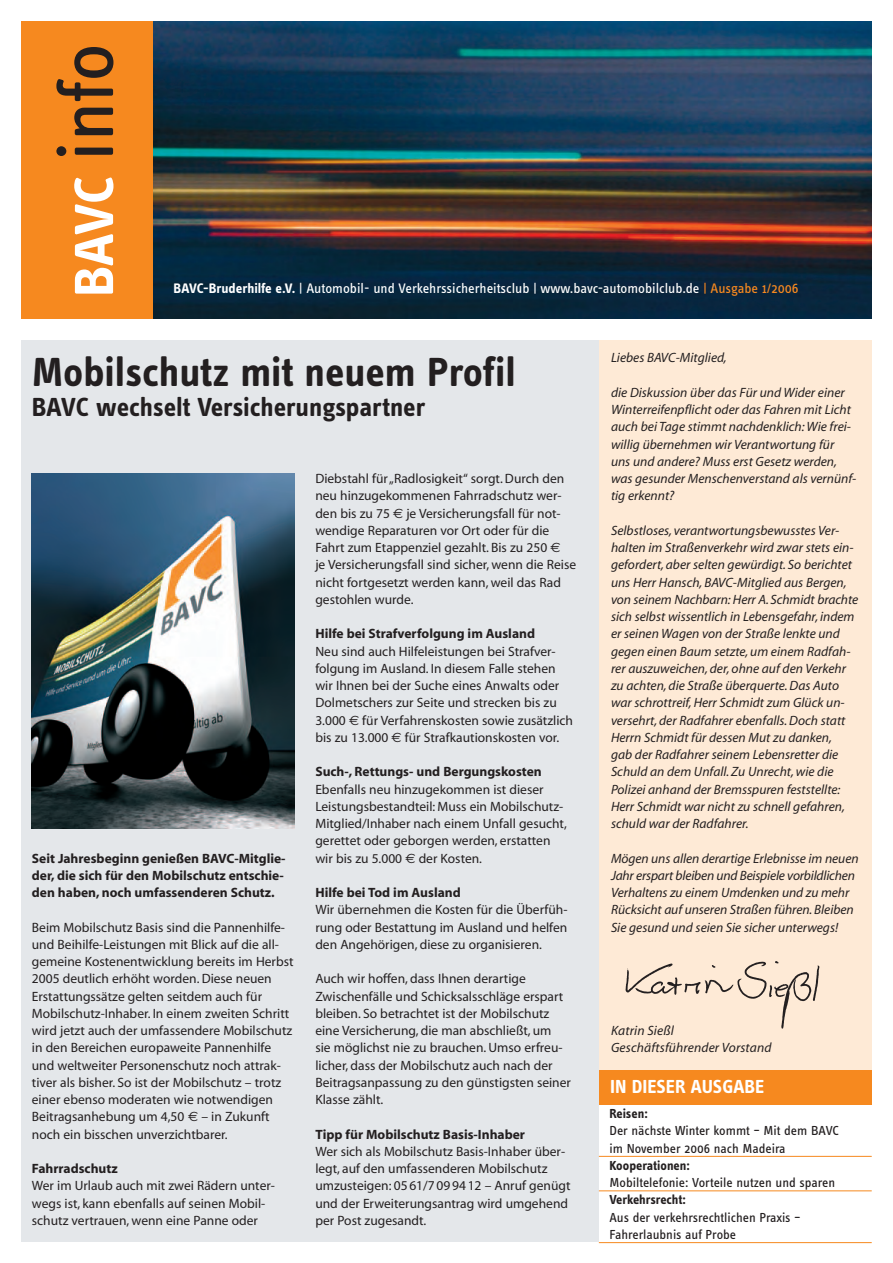
<style>
.page{position:relative;width:893px;height:1263px;background:#fff}
.page>*{position:absolute;margin:0;border:0;box-sizing:border-box;transform-origin:0 0}
.t1{font:700 57px "Info Text";color:#fff}
.t2{font:700 42px "Info Text";color:#231f20}
.t3{font:700 27px "Info Text";letter-spacing:-.005em;color:#231f20}
.t4{font:700 19.5px "Info Text";color:#fff}
.t5{font:14.25px "Info Text";color:#fff}
.t6{font:13.5px/17.2px "Myriad MM.400.600";color:#231f20}
.t7{font:13.5px/17.2px "Myriad MM It.400.600";color:#231f20}
.t8{font:13.5px/17.2px "Myriad MM.700.600";color:#231f20}
.t9{font:13.5px/17.2px "Info Text";color:#231f20}
.t10{font:700 13.5px "Info Text";color:#231f20}
.s1{font-weight:400;font-size:79.5px;color:#231f20}
.s2{font-weight:700}
.s3{color:#f6891f}
.s4{font-family:"Euro Sans"}
</style>
<div class="page">
<div style="left:21px;top:340px;width:851px;height:902px;background:#e4e7ea"></div>
<img style="left:152px;top:21px;width:720px;height:298px">
<div style="left:21px;top:21px;width:131px;height:298px;background:#f6891f"></div>
<div style="left:599px;top:340px;width:273px;height:742px;background:#feead6"></div>
<img style="left:625px;top:961px;width:195px;height:68px">
<div style="left:599px;top:1073px;width:273px;height:189px;background:#fff"></div>
<hr style="left:599px;top:1156px;width:273px;height:1px;background:#f6891f">
<hr style="left:599px;top:1190px;width:273px;height:1px;background:#f6891f">
<hr style="left:599px;top:1242px;width:273px;height:1px;background:#f6891f">
<div style="left:599px;top:1070px;width:273px;height:34px;background:#f6891f"></div>
<img style="left:32px;top:473px;width:262px;height:355px">
<h1 class="t1" style="left:75px;top:297px;width:255px;rotate:-90deg">BAVC <span class="s1">info</span></h1>
<p class="t5" style="left:174px;top:284px;width:627px"><span class="s2">BAVC-Bruderhilfe e.V.</span> | Automobil- und Verkehrssicherheitsclub | www.bavc-automobilclub.de <span class="s3">| Ausgabe 1/2006</span></p>
<h2 class="t2" style="left:32px;top:357px;width:485px">Mobilschutz mit neuem Profil</h2>
<h3 class="t3" style="left:32px;top:397px;width:395px">BAVC wechselt Versicherungspartner</h3>
<p class="t8" style="left:32px;top:851px;width:255px">Seit Jahresbeginn genießen BAVC-Mitglie&shy;der, die sich für den Mobilschutz entschie&shy;den haben, noch umfassenderen Schutz.</p>
<p class="t6" style="left:32px;top:920px;width:263px">Beim Mobilschutz Basis sind die Pannenhilfe&shy;und Beihilfe-Leistungen mit Blick auf die all&shy;gemeine Kostenentwicklung bereits im Herbst 2005 deutlich erhöht worden. Diese neuen Erstattungssätze gelten seitdem auch für Mobilschutz-Inhaber. In einem zweiten Schritt wird jetzt auch der umfassendere Mobilschutz in den Bereichen europaweite Pannenhilfe und weltweiter Personenschutz noch attrak&shy;tiver als bisher. So ist der Mobilschutz – trotz einer ebenso moderaten wie notwendigen Beitragsanhebung um 4,50 <span class="s4">€</span> – in Zukunft noch ein bisschen unverzichtbarer.</p>
<p class="t8" style="left:32px;top:1161px;width:87px">Fahrradschutz</p>
<p class="t6" style="left:32px;top:1178px;width:245px">Wer im Urlaub auch mit zwei Rädern unter&shy;wegs ist, kann ebenfalls auf seinen Mobil&shy;schutz vertrauen, wenn eine Panne oder</p>
<p class="t6" style="left:315px;top:471px;width:262px">Diebstahl für „Radlosigkeit“ sorgt. Durch den neu hinzugekommenen Fahrradschutz wer&shy;den bis zu 75 <span class="s4">€</span> je Versicherungsfall für not&shy;wendige Reparaturen vor Ort oder für die Fahrt zum Etappenziel gezahlt. Bis zu 250 <span class="s4">€<br></span>je Versicherungsfall sind sicher, wenn die Reise nicht fortgesetzt werden kann, weil das Rad gestohlen wurde.</p>
<p class="t8" style="left:315px;top:626px;width:221px">Hilfe bei Strafverfolgung im Ausland</p>
<p class="t6" style="left:315px;top:644px;width:259px">Neu sind auch Hilfeleistungen bei Strafver&shy;folgung im Ausland. In diesem Falle stehen wir Ihnen bei der Suche eines Anwalts oder Dolmetschers zur Seite und strecken bis zu 3.000 <span class="s4">€</span> für Verfahrenskosten sowie zusätzlich bis zu 13.000 <span class="s4">€</span> für Strafkautionskosten vor.</p>
<p class="t8" style="left:315px;top:764px;width:228px">Such-, Rettungs- und Bergungskosten</p>
<p class="t6" style="left:315px;top:782px;width:253px">Ebenfalls neu hinzugekommen ist dieser Leistungsbestandteil: Muss ein Mobilschutz-Mitglied/Inhaber nach einem Unfall gesucht, gerettet oder geborgen werden, erstatten wir bis zu 5.000 <span class="s4">€</span> der Kosten.</p>
<p class="t8" style="left:315px;top:885px;width:147px">Hilfe bei Tod im Ausland</p>
<p class="t6" style="left:315px;top:902px;width:254px;text-align:justify">Wir übernehmen die Kosten für die Überfüh&shy;rung oder Bestattung im Ausland und helfen den Angehörigen, diese zu organisieren.</p>
<p class="t6" style="left:315px;top:971px;width:257px">Auch wir hoffen, dass Ihnen derartige Zwischenfälle und Schicksalsschläge erspart bleiben. So betrachtet ist der Mobilschutz eine Versicherung, die man abschließt, um<br>sie möglichst nie zu brauchen. Umso erfreu&shy;licher, dass der Mobilschutz auch nach der Beitragsanpassung zu den günstigsten seiner Klasse zählt.</p>
<p class="t8" style="left:315px;top:1127px;width:211px">Tipp für Mobilschutz Basis-Inhaber</p>
<p class="t6" style="left:315px;top:1144px;width:257px">Wer sich als Mobilschutz Basis-Inhaber über&shy;legt, auf den umfassenderen Mobilschutz umzusteigen: 05 61/7 09 94 12 – Anruf genügt und der Erweiterungsantrag wird umgehend per Post zugesandt.</p>
<p class="t7" style="left:611px;top:350px;width:117px">Liebes BAVC-Mitglied,</p>
<p class="t7" style="left:611px;top:385px;width:247px">die Diskussion über das Für und Wider einer Winterreifenpflicht oder das Fahren mit Licht auch bei Tage stimmt nachdenklich: Wie frei&shy;willig übernehmen wir Verantwortung für uns und andere? Muss erst Gesetz werden, was gesunder Menschenverstand als vernünf&shy;tig erkennt?</p>
<p class="t7" style="left:611px;top:523px;width:249px">Selbstloses, verantwortungsbewusstes Ver&shy;halten im Straßenverkehr wird zwar stets ein&shy;gefordert, aber selten gewürdigt. So berichtet uns Herr Hansch, BAVC-Mitglied aus Bergen, von seinem Nachbarn: Herr A. Schmidt brachte sich selbst wissentlich in Lebensgefahr, indem er seinen Wagen von der Straße lenkte und gegen einen Baum setzte, um einem Radfah&shy;rer auszuweichen, der, ohne auf den Verkehr zu achten, die Straße überquerte. Das Auto war schrottreif, Herr Schmidt zum Glück un&shy;versehrt, der Radfahrer ebenfalls. Doch statt Herrn Schmidt für dessen Mut zu danken,<br>gab der Radfahrer seinem Lebensretter die Schuld an dem Unfall. Zu Unrecht, wie die Polizei anhand der Bremsspuren feststellte:<br>Herr Schmidt war nicht zu schnell gefahren, schuld war der Radfahrer.</p>
<p class="t7" style="left:611px;top:851px;width:249px">Mögen uns allen derartige Erlebnisse im neuen Jahr erspart bleiben und Beispiele vorbildlichen Verhaltens zu einem Umdenken und zu mehr Rücksicht auf unseren Straßen führen. Bleiben Sie gesund und seien Sie sicher unterwegs!</p>
<p class="t7" style="left:611px;top:1023px;width:162px">Katrin Sießl<br>Geschäftsführender Vorstand</p>
<h3 class="t4" style="left:610px;top:1080px;width:156px">IN DIESER AUSGABE</h3>
<p class="t10" style="left:609px;top:1109px;width:40px">Reisen:</p>
<p class="t9" style="left:609px;top:1123px;width:231px">Der nächste Winter kommt – Mit dem BAVC im November 2006 nach Madeira</p>
<p class="t10" style="left:609px;top:1161px;width:82px">Kooperationen:</p>
<p class="t9" style="left:609px;top:1175px;width:227px">Mobiltelefonie: Vorteile nutzen und sparen</p>
<p class="t10" style="left:609px;top:1195px;width:78px">Verkehrsrecht:</p>
<p class="t9" style="left:609px;top:1210px;width:193px">Aus der verkehrsrechtlichen Praxis –<br>Fahrerlaubnis auf Probe</p>
</div>
